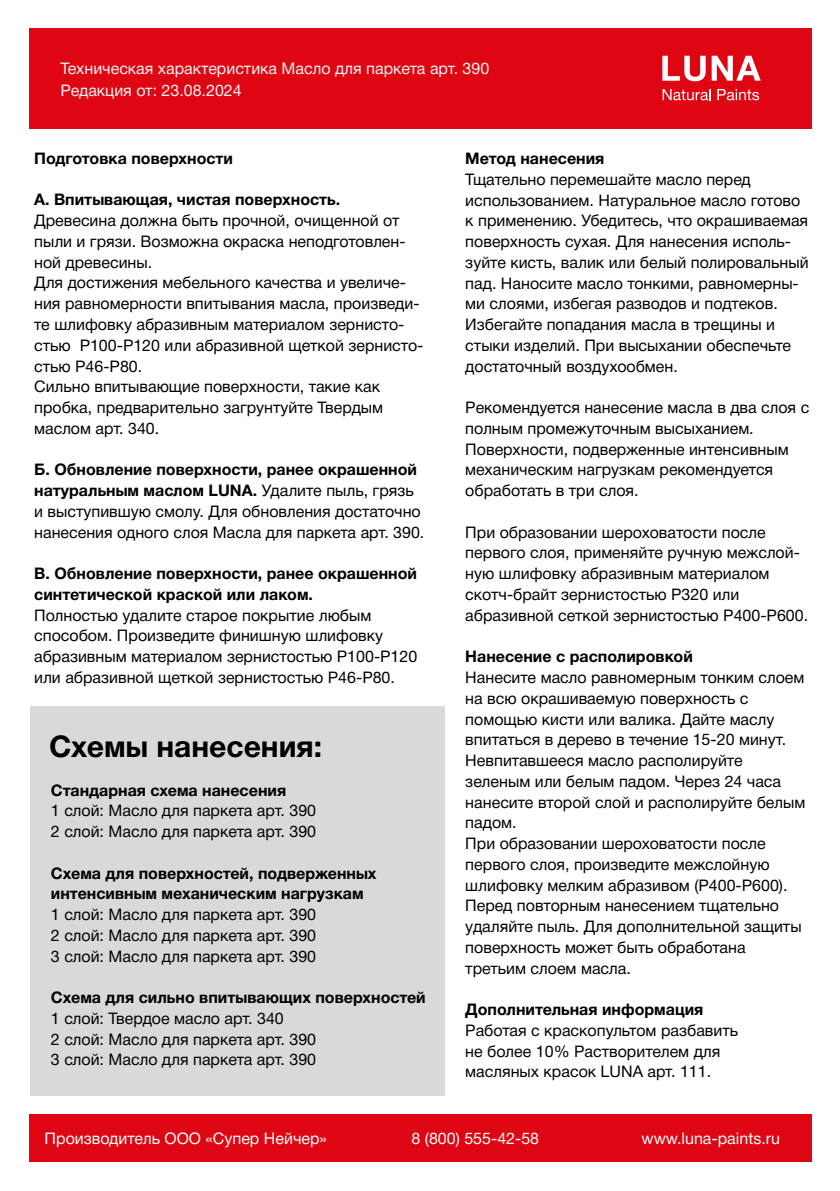
<style>
.page{position:relative;width:840px;height:1191px;background:#fff}
.page>*{position:absolute;margin:0;border:0;box-sizing:border-box;transform-origin:0 0}
.t1{font:700 30px "Helvetica Neue Cyr";color:#000}
.t2{font:16px/20.8px "Helvetica Neue Cyr";color:#000}
.t3{font:700 16px/20.8px "Helvetica Neue Cyr";color:#000}
.t4{font:16px/22px "Helvetica Neue Cyr";color:#f5f5f5}
.t5{font:16px "Helvetica Neue Cyr";color:#fff}
.s1{font-weight:700}
</style>
<div class="page">
<div style="left:29px;top:1114px;width:782px;height:48px;background:#df0613"></div>
<div style="left:29px;top:28px;width:782px;height:101px;background:#df0613"></div>
<svg style="left:662px;top:89px;width:48px;height:11px"></svg>
<svg style="left:717px;top:89px;width:41px;height:11px"></svg>
<svg style="left:662px;top:56px;width:43px;height:25px"></svg>
<svg style="left:711px;top:56px;width:49px;height:25px"></svg>
<div style="left:30px;top:706px;width:414px;height:389px;background:#d9d9d9"></div>
<p class="t4" style="left:60px;top:58px;width:430px">Техническая характеристика Масло для паркета арт. 390<br>Редакция от: 23.08.2024</p>
<p class="t3" style="left:34px;top:148px;width:200px">Подготовка поверхности</p>
<p class="t3" style="left:34px;top:189px;width:307px">A. Впитывающая, чистая поверхность.</p>
<p class="t2" style="left:34px;top:210px;width:390px">Древесина должна быть прочной, очищенной от пыли и грязи. Возможна окраска неподготовлен&shy;ной древесины.<br>Для достижения мебельного качества и увеличе&shy;ния равномерности впитывания масла, произведи&shy;те шлифовку абразивным материалом зернисто&shy;стью P100-P120 или абразивной щеткой зернисто&shy;стью Р46-Р80.<br>Сильно впитывающие поверхности, такие как пробка, предварительно загрунтуйте Твердым маслом арт. 340.</p>
<p class="t2" style="left:34px;top:459px;width:391px"><span class="s1">Б. Обновление поверхности, ранее окрашенной натуральным маслом LUNA.</span> Удалите пыль, грязь и выступившую смолу. Для обновления достаточно нанесения одного слоя Масла для паркета арт. 390.</p>
<p class="t3" style="left:34px;top:563px;width:384px">В. Обновление поверхности, ранее окрашенной синтетической краской или лаком.</p>
<p class="t2" style="left:34px;top:605px;width:384px">Полностью удалите старое покрытие любым способом. Произведите финишную шлифовку абразивным материалом зернистостью P100-P120 или абразивной щеткой зернистостью Р46-Р80.</p>
<h1 class="t1" style="left:49px;top:729px;width:274px">Схемы нанесения:</h1>
<p class="t3" style="left:51px;top:779px;width:236px">Стандарная схема нанесения</p>
<p class="t2" style="left:51px;top:800px;width:266px">1 слой: Масло для паркета арт. 390<br>2 слой: Масло для паркета арт. 390</p>
<p class="t3" style="left:51px;top:862px;width:327px">Схема для поверхностей, подверженных интенсивным механическим нагрузкам</p>
<p class="t2" style="left:51px;top:904px;width:266px;text-align:justify">1 слой: Масло для паркета арт. 390<br>2 слой: Масло для паркета арт. 390<br>3 слой: Масло для паркета арт. 390</p>
<p class="t3" style="left:51px;top:987px;width:376px">Схема для сильно впитывающих поверхностей</p>
<p class="t2" style="left:51px;top:1008px;width:266px">1 слой: Твердое масло арт. 340<br>2 слой: Масло для паркета арт. 390<br>3 слой: Масло для паркета арт. 390</p>
<p class="t3" style="left:465px;top:148px;width:140px">Метод нанесения</p>
<p class="t2" style="left:465px;top:169px;width:344px">Тщательно перемешайте масло перед использованием. Натуральное масло готово к применению. Убедитесь, что окрашиваемая поверхность сухая. Для нанесения исполь&shy;зуйте кисть, валик или белый полировальный пад. Наносите масло тонкими, равномерны&shy;ми слоями, избегая разводов и подтеков.<br>Избегайте попадания масла в трещины и стыки изделий. При высыхании обеспечьте достаточный воздухообмен.</p>
<p class="t2" style="left:465px;top:397px;width:345px">Рекомендуется нанесение масла в два слоя с полным промежуточным высыханием.<br>Поверхности, подверженные интенсивным механическим нагрузкам рекомендуется обработать в три слоя.</p>
<p class="t2" style="left:465px;top:522px;width:344px">При образовании шероховатости после первого слоя, применяйте ручную межслой&shy;ную шлифовку абразивным материалом скотч-брайт зернистостью P320 или абразивной сеткой зернистостью P400-P600.</p>
<p class="t3" style="left:465px;top:646px;width:229px">Нанесение с располировкой</p>
<p class="t2" style="left:465px;top:667px;width:341px">Нанесите масло равномерным тонким слоем на всю окрашиваемую поверхность с помощью кисти или валика. Дайте маслу впитаться в дерево в течение 15-20 минут.<br>Невпитавшееся масло располируйте зеленым или белым падом. Через 24 часа нанесите второй слой и располируйте белым падом.<br>При образовании шероховатости после первого слоя, произведите межслойную шлифовку мелким абразивом (Р400-Р600).<br>Перед повторным нанесением тщательно удаляйте пыль. Для дополнительной защиты поверхность может быть обработана третьим слоем масла.</p>
<p class="t3" style="left:465px;top:999px;width:239px">Дополнительная информация</p>
<p class="t2" style="left:465px;top:1020px;width:274px">Работая с краскопультом разбавить не более 10% Растворителем для масляных красок LUNA арт. 111.</p>
<p class="t5" style="left:45px;top:1129px;width:284px">Производитель ООО «Супер Нейчер»</p>
<p class="t5" style="left:411px;top:1129px;width:129px">8 (800) 555-42-58</p>
<p class="t5" style="left:641px;top:1129px;width:140px">www.luna-paints.ru</p>
</div>
